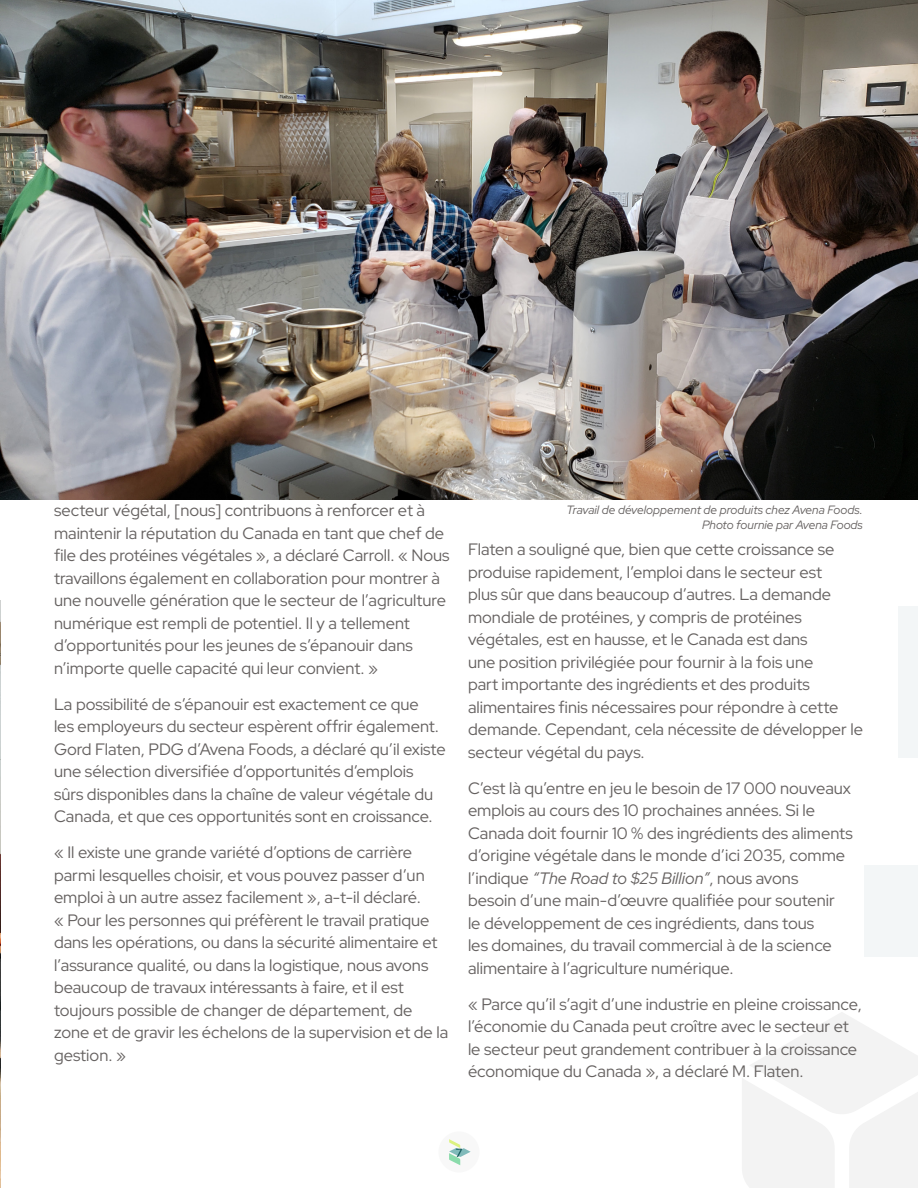
<style>
.page{position:relative;width:918px;height:1188px;background:#fff}
.page>*{position:absolute;margin:0;border:0;box-sizing:border-box;transform-origin:0 0}
.Body{font:16.5px/22.5px "Red Hat Display";color:#656160}
.Cutline{font:italic 12px/14.4px "Red Hat Display";color:#656160;text-align:right}
.t1{font:12px "Gibson";color:#034c4e}
.s1{font-style:italic}
</style>
<div class="page">
<div style="left:438px;top:1131px;width:42px;height:42px;background:#f2f2f2;border-radius:50%"></div>
<svg style="left:449px;top:1139px;width:22px;height:26px"></svg>
<div style="left:898px;top:606px;width:20px;height:151px;background:#f3f6f7"></div>
<div style="left:864px;top:865px;width:54px;height:92px;background:#f3f6f7"></div>
<svg style="left:742px;top:1012px;width:176px;height:176px"></svg>
<img style="left:1px;top:0;width:917px;height:500px">
<img style="left:0;top:601px;width:1px;height:587px">
<p class="Body" style="left:54px;top:499px;width:397px">secteur végétal, [nous] contribuons à renforcer et à maintenir la réputation du Canada en tant que chef de file des protéines végétales », a déclaré Carroll. « Nous travaillons également en collaboration pour montrer à une nouvelle génération que le secteur de l’agriculture numérique est rempli de potentiel. Il y a tellement d’opportunités pour les jeunes de s’épanouir dans n’importe quelle capacité qui leur convient. »</p>
<p class="Body" style="left:54px;top:692px;width:393px">La possibilité de s’épanouir est exactement ce que<br>les employeurs du secteur espèrent offrir également.<br>Gord Flaten, PDG d’Avena Foods, a déclaré qu’il existe une sélection diversifiée d’opportunités d’emplois sûrs disponibles dans la chaîne de valeur végétale du Canada, et que ces opportunités sont en croissance.</p>
<p class="Body" style="left:54px;top:841px;width:396px">« Il existe une grande variété d’options de carrière parmi lesquelles choisir, et vous pouvez passer d’un emploi à un autre assez facilement », a-t-il déclaré.<br>« Pour les personnes qui préfèrent le travail pratique dans les opérations, ou dans la sécurité alimentaire et l’assurance qualité, ou dans la logistique, nous avons beaucoup de travaux intéressants à faire, et il est toujours possible de changer de département, de zone et de gravir les échelons de la supervision et de la gestion. »</p>
<p class="Cutline" style="left:567px;top:503px;width:298px">Travail de développement de produits chez Avena Foods.<br>Photo fournie par Avena Foods</p>
<p class="Body" style="left:468px;top:538px;width:397px">Flaten a souligné que, bien que cette croissance se produise rapidement, l’emploi dans le secteur est<br>plus sûr que dans beaucoup d’autres. La demande mondiale de protéines, y compris de protéines végétales, est en hausse, et le Canada est dans<br>une position privilégiée pour fournir à la fois une<br>part importante des ingrédients et des produits alimentaires finis nécessaires pour répondre à cette demande. Cependant, cela nécessite de développer le secteur végétal du pays.</p>
<p class="Body" style="left:468px;top:776px;width:386px">C’est là qu’entre en jeu le besoin de 17 000 nouveaux emplois au cours des 10 prochaines années. Si le Canada doit fournir 10 % des ingrédients des aliments d’origine végétale dans le monde d’ici 2035, comme l’indique <span class="s1">“The Road to $25 Billion”</span>, nous avons<br>besoin d’une main-d’œuvre qualifiée pour soutenir<br>le développement de ces ingrédients, dans tous<br>les domaines, du travail commercial à de la science alimentaire à l’agriculture numérique.</p>
<p class="Body" style="left:468px;top:992px;width:395px">« Parce qu’il s’agit d’une industrie en pleine croissance, l’économie du Canada peut croître avec le secteur et le secteur peut grandement contribuer à la croissance économique du Canada », a déclaré M. Flaten.</p>
<p class="t1" style="left:455px;top:1146px;width:9px">7</p>
</div>
